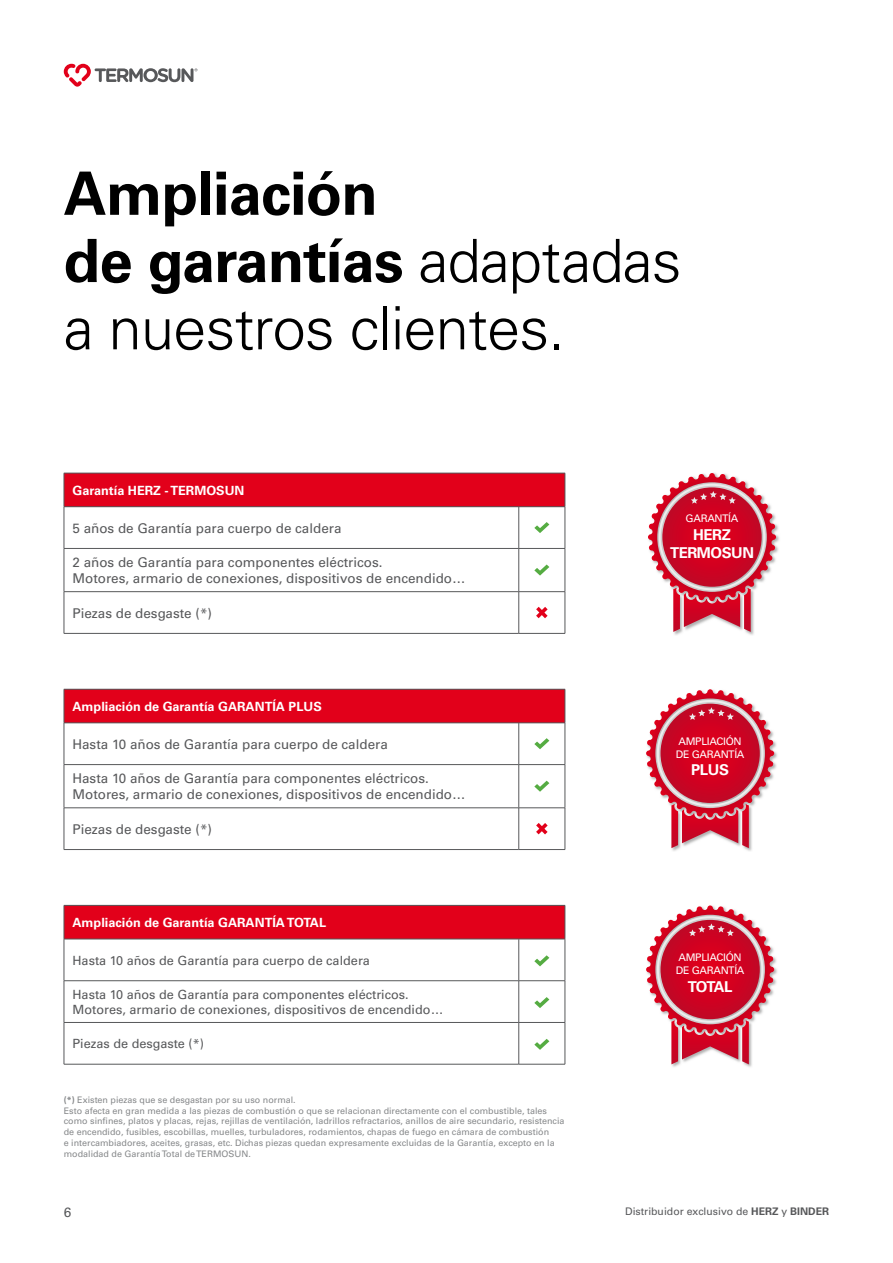
<style>
.page{position:relative;width:893px;height:1263px;background:#fff}
.page>*{position:absolute;margin:0;border:0;box-sizing:border-box;transform-origin:0 0}
.t1{font:300 59.85px/67.2px "Univers";letter-spacing:-.015em;color:#000}
.t2{font:700 15px/18px "Univers";letter-spacing:-.03em;color:#fff;text-align:center}
.t3{font:13.5px/16.2px "Univers";color:#57585a}
.t4{font:12.75px/15.1px "Univers";color:#57585a}
.t5{font:700 12.75px "Univers";color:#fff}
.t6{font:10.5px/12.6px "Univers";letter-spacing:-.03em;color:#fff}
.t7{font:10.5px "Univers";color:#57585a}
.t8{font:9px/10.8px "Univers";color:#86888a}
.s1{font-weight:700}
</style>
<div class="page">
<svg style="left:64px;top:64px;width:133px;height:23px"></svg>
<img style="left:674px;top:524px;width:105px;height:111px">
<svg style="left:648px;top:473px;width:128px;height:159px"></svg>
<img style="left:671px;top:741px;width:106px;height:110px">
<svg style="left:646px;top:689px;width:128px;height:159px"></svg>
<img style="left:671px;top:957px;width:106px;height:110px">
<svg style="left:646px;top:905px;width:128px;height:159px"></svg>
<div style="left:64px;top:473px;width:501px;height:34px;background:#e2001a"></div>
<hr style="left:64px;top:507px;width:1px;height:41px;background:#57585a">
<hr style="left:518px;top:507px;width:1px;height:41px;background:#57585a">
<hr style="left:565px;top:507px;width:1px;height:41px;background:#57585a">
<hr style="left:64px;top:548px;width:455px;height:1px;background:#57585a">
<hr style="left:64px;top:549px;width:1px;height:42px;background:#57585a">
<hr style="left:519px;top:548px;width:46px;height:1px;background:#57585a">
<hr style="left:518px;top:549px;width:1px;height:42px;background:#57585a">
<hr style="left:565px;top:549px;width:1px;height:42px;background:#57585a">
<hr style="left:64px;top:591px;width:455px;height:1px;background:#57585a">
<hr style="left:64px;top:592px;width:1px;height:41px;background:#57585a">
<hr style="left:519px;top:591px;width:46px;height:1px;background:#57585a">
<hr style="left:518px;top:592px;width:1px;height:41px;background:#57585a">
<hr style="left:565px;top:592px;width:1px;height:41px;background:#57585a">
<hr style="left:64px;top:633px;width:455px;height:1px;background:#57585a">
<hr style="left:519px;top:633px;width:46px;height:1px;background:#57585a">
<hr style="left:64px;top:473px;width:455px;height:1px;background:#57585a">
<hr style="left:64px;top:473px;width:1px;height:33px;background:#57585a">
<hr style="left:519px;top:473px;width:46px;height:1px;background:#57585a">
<hr style="left:565px;top:473px;width:1px;height:33px;background:#57585a">
<hr style="left:64px;top:506px;width:455px;height:1px;background:#57585a">
<hr style="left:519px;top:506px;width:46px;height:1px;background:#57585a">
<svg style="left:534px;top:522px;width:15px;height:11px"></svg>
<svg style="left:534px;top:564px;width:15px;height:12px"></svg>
<svg style="left:536px;top:607px;width:12px;height:11px"></svg>
<div style="left:64px;top:689px;width:501px;height:34px;background:#e2001a"></div>
<hr style="left:64px;top:723px;width:1px;height:41px;background:#57585a">
<hr style="left:518px;top:723px;width:1px;height:41px;background:#57585a">
<hr style="left:565px;top:723px;width:1px;height:41px;background:#57585a">
<hr style="left:64px;top:764px;width:455px;height:1px;background:#57585a">
<hr style="left:64px;top:765px;width:1px;height:43px;background:#57585a">
<hr style="left:519px;top:764px;width:46px;height:1px;background:#57585a">
<hr style="left:518px;top:765px;width:1px;height:43px;background:#57585a">
<hr style="left:565px;top:765px;width:1px;height:43px;background:#57585a">
<hr style="left:64px;top:807px;width:455px;height:1px;background:#57585a">
<hr style="left:64px;top:808px;width:1px;height:41px;background:#57585a">
<hr style="left:519px;top:807px;width:46px;height:1px;background:#57585a">
<hr style="left:518px;top:808px;width:1px;height:41px;background:#57585a">
<hr style="left:565px;top:808px;width:1px;height:41px;background:#57585a">
<hr style="left:64px;top:849px;width:455px;height:1px;background:#57585a">
<hr style="left:519px;top:849px;width:46px;height:1px;background:#57585a">
<hr style="left:64px;top:689px;width:455px;height:1px;background:#57585a">
<hr style="left:64px;top:689px;width:1px;height:34px;background:#57585a">
<hr style="left:519px;top:689px;width:46px;height:1px;background:#57585a">
<hr style="left:565px;top:689px;width:1px;height:34px;background:#57585a">
<hr style="left:64px;top:723px;width:455px;height:1px;background:#57585a">
<hr style="left:519px;top:723px;width:46px;height:1px;background:#57585a">
<svg style="left:534px;top:738px;width:15px;height:11px"></svg>
<svg style="left:534px;top:781px;width:15px;height:11px"></svg>
<svg style="left:536px;top:823px;width:12px;height:11px"></svg>
<div style="left:64px;top:905px;width:501px;height:34px;background:#e2001a"></div>
<hr style="left:64px;top:939px;width:1px;height:41px;background:#57585a">
<hr style="left:518px;top:939px;width:1px;height:41px;background:#57585a">
<hr style="left:565px;top:939px;width:1px;height:41px;background:#57585a">
<hr style="left:64px;top:980px;width:455px;height:1px;background:#57585a">
<hr style="left:64px;top:981px;width:1px;height:41px;background:#57585a">
<hr style="left:519px;top:980px;width:46px;height:1px;background:#57585a">
<hr style="left:518px;top:981px;width:1px;height:41px;background:#57585a">
<hr style="left:565px;top:981px;width:1px;height:41px;background:#57585a">
<hr style="left:64px;top:1022px;width:455px;height:1px;background:#57585a">
<hr style="left:64px;top:1023px;width:1px;height:41px;background:#57585a">
<hr style="left:519px;top:1022px;width:46px;height:1px;background:#57585a">
<hr style="left:518px;top:1023px;width:1px;height:41px;background:#57585a">
<hr style="left:565px;top:1023px;width:1px;height:41px;background:#57585a">
<hr style="left:64px;top:1064px;width:455px;height:1px;background:#57585a">
<hr style="left:519px;top:1064px;width:46px;height:1px;background:#57585a">
<hr style="left:64px;top:905px;width:455px;height:1px;background:#57585a">
<hr style="left:64px;top:905px;width:1px;height:34px;background:#57585a">
<hr style="left:519px;top:905px;width:46px;height:1px;background:#57585a">
<hr style="left:565px;top:905px;width:1px;height:34px;background:#57585a">
<hr style="left:64px;top:939px;width:455px;height:1px;background:#57585a">
<hr style="left:519px;top:939px;width:46px;height:1px;background:#57585a">
<svg style="left:534px;top:955px;width:15px;height:11px"></svg>
<svg style="left:534px;top:997px;width:15px;height:11px"></svg>
<svg style="left:534px;top:1039px;width:15px;height:11px"></svg>
<h1 class="t1" style="left:64px;top:160px;width:619px"><span class="s1">Ampliación<br>de garantías</span> adaptadas a nuestros clientes.</h1>
<h3 class="t5" style="left:72px;top:483px;width:173px">Garantía HERZ - TERMOSUN</h3>
<h3 class="t3" style="left:72px;top:520px;width:271px">5 años de Garantía para cuerpo de caldera</h3>
<h3 class="t3" style="left:72px;top:554px;width:395px">2 años de Garantía para componentes eléctricos.<br>Motores, armario de conexiones, dispositivos de encendido…</h3>
<h3 class="t3" style="left:72px;top:605px;width:141px">Piezas de desgaste (*)</h3>
<h3 class="t5" style="left:72px;top:699px;width:251px">Ampliación de Garantía GARANTÍA PLUS</h3>
<h3 class="t3" style="left:72px;top:736px;width:317px">Hasta 10 años de Garantía para cuerpo de caldera</h3>
<h3 class="t3" style="left:72px;top:770px;width:395px">Hasta 10 años de Garantía para componentes eléctricos.<br>Motores, armario de conexiones, dispositivos de encendido…</h3>
<h3 class="t3" style="left:72px;top:821px;width:141px">Piezas de desgaste (*)</h3>
<h3 class="t5" style="left:72px;top:915px;width:255px">Ampliación de Garantía GARANTÍA TOTAL</h3>
<h3 class="t4" style="left:72px;top:952px;width:299px">Hasta 10 años de Garantía para cuerpo de caldera</h3>
<h3 class="t4" style="left:72px;top:987px;width:372px">Hasta 10 años de Garantía para componentes eléctricos.<br>Motores, armario de conexiones, dispositivos de encendido…</h3>
<h3 class="t4" style="left:72px;top:1036px;width:133px">Piezas de desgaste (*)</h3>
<p class="t8" style="left:64px;top:1094px;width:502px"><span class="s1">(*)</span> Existen piezas que se desgastan por su uso normal.<br>Esto afecta en gran medida a las piezas de combustión o que se relacionan directamente con el combustible, tales como sinfines, platos y placas, rejas, rejillas de ventilación, ladrillos refractarios, anillos de aire secundario, resistencia de encendido, fusibles, escobillas, muelles, turbuladores, rodamientos, chapas de fuego en cámara de combustión<br>e intercambiadores, aceites, grasas, etc. Dichas piezas quedan expresamente excluidas de la Garantía, excepto en la modalidad de Garantía Total de TERMOSUN.</p>
<p class="t6" style="left:686px;top:512px;width:54px">GARANTÍA</p>
<h2 class="t2" style="left:670px;top:526px;width:86px">HERZ<br>TERMOSUN</h2>
<p class="t6" style="left:676px;top:735px;width:70px">AMPLIACIÓN<br>DE GARANTÍA</p>
<h2 class="t2" style="left:691px;top:761px;width:39px">PLUS</h2>
<p class="t6" style="left:676px;top:951px;width:70px">AMPLIACIÓN<br>DE GARANTÍA</p>
<h2 class="t2" style="left:688px;top:977px;width:46px">TOTAL</h2>
<h3 class="t3" style="left:64px;top:1204px;width:9px">6</h3>
<p class="t7" style="left:625px;top:1204px;width:206px">Distribuidor exclusivo de <span class="s1">HERZ</span> y <span class="s1">BINDER</span></p>
</div>
